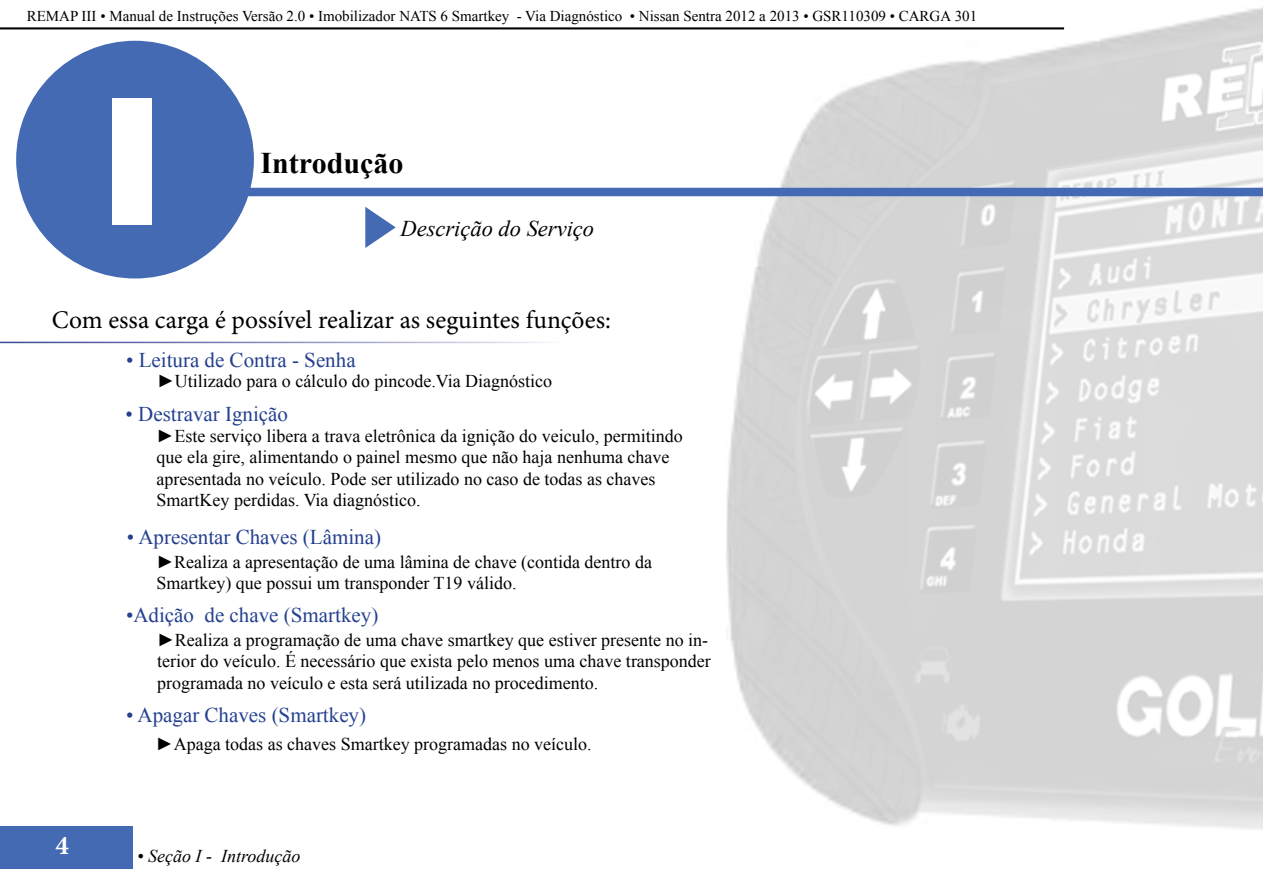
<style>
.page{position:relative;width:1263px;height:893px;background:#fff}
.page>*{position:absolute;margin:0;border:0;box-sizing:border-box;transform-origin:0 0}
.t1{font:900 177px "Arial";color:#fff}
.t2{font:700 30px "Times New Roman";color:#000}
.t3{font:700 27px "Minion Pro";color:#fff}
.t4{font:25.5px "Minion Pro";color:#000}
.t5{font:italic 22.5px "Times New Roman";color:#000}
.t6{font:21px "Times New Roman";color:#25408f}
.t7{font:18px/21.6px "Times New Roman";color:#000}
.t8{font:italic 18px "Times New Roman";color:#000}
.t9{font:15px "Times New Roman";color:#000}
</style>
<div class="page">
<hr style="left:0;top:28px;width:1064px;height:1px;background:#000">
<hr style="left:0;top:29px;width:1064px;height:1px;background:#000">
<img style="left:727px;top:7px;width:536px;height:823px">
<div style="left:0;top:826px;width:133px;height:42px;background:#436ab3"></div>
<div style="left:12px;top:36px;width:246px;height:247px;background:#436ab3;border-radius:50%"></div>
<div style="left:8px;top:32px;width:254px;height:255px;border:9px solid #fff;border-radius:50%"></div>
<div style="left:203px;top:188px;width:1060px;height:8px;background:#436ab3"></div>
<svg style="left:365px;top:207px;width:31px;height:41px"></svg>
<p class="t9" style="left:27px;top:6px;width:952px">REMAP III • Manual de Instruções Versão 2.0 • Imobilizador NATS 6 Smartkey - Via Diagnóstico • Nissan Sentra 2012 a 2013 • GSR110309 • CARGA 301</p>
<h1 class="t1" style="left:98px;top:33px;width:70px">I</h1>
<h2 class="t2" style="left:261px;top:142px;width:144px">Introdução</h2>
<p class="t5" style="left:400px;top:213px;width:195px">Descrição do Serviço</p>
<h3 class="t4" style="left:52px;top:303px;width:561px">Com essa carga é possível realizar as seguintes funções:</h3>
<p class="t6" style="left:126px;top:346px;width:231px">• Leitura de Contra - Senha</p>
<p class="t7" style="left:157px;top:370px;width:397px">►Utilizado para o cálculo do pincode.Via Diagnóstico</p>
<p class="t6" style="left:126px;top:400px;width:164px">• Destravar Ignição</p>
<p class="t7" style="left:157px;top:425px;width:528px">►Este serviço libera a trava eletrônica da ignição do veiculo, permitindo que ela gire, alimentando o painel mesmo que não haja nenhuma chave apresentada no veículo. Pode ser utilizado no caso de todas as chaves SmartKey perdidas. Via diagnóstico.</p>
<p class="t6" style="left:127px;top:523px;width:256px">• Apresentar Chaves (Lâmina)</p>
<p class="t7" style="left:156px;top:550px;width:497px">►Realiza a apresentação de uma lâmina de chave (contida dentro da<br>Smartkey) que possui um transponder T19 válido.</p>
<p class="t6" style="left:126px;top:601px;width:254px">•Adição de chave (Smartkey)</p>
<p class="t7" style="left:157px;top:628px;width:555px">►Realiza a programação de uma chave smartkey que estiver presente no in&shy;terior do veículo. É necessário que exista pelo menos uma chave transponder programada no veículo e esta será utilizada no procedimento.</p>
<p class="t6" style="left:126px;top:701px;width:242px">• Apagar Chaves (Smartkey)</p>
<h3 class="t3" style="left:55px;top:827px;width:15px">4</h3>
<p class="t7" style="left:156px;top:733px;width:437px">►Apaga todas as chaves Smartkey programadas no veículo.</p>
<p class="t8" style="left:137px;top:844px;width:165px">• Seção I - Introdução</p>
</div>
